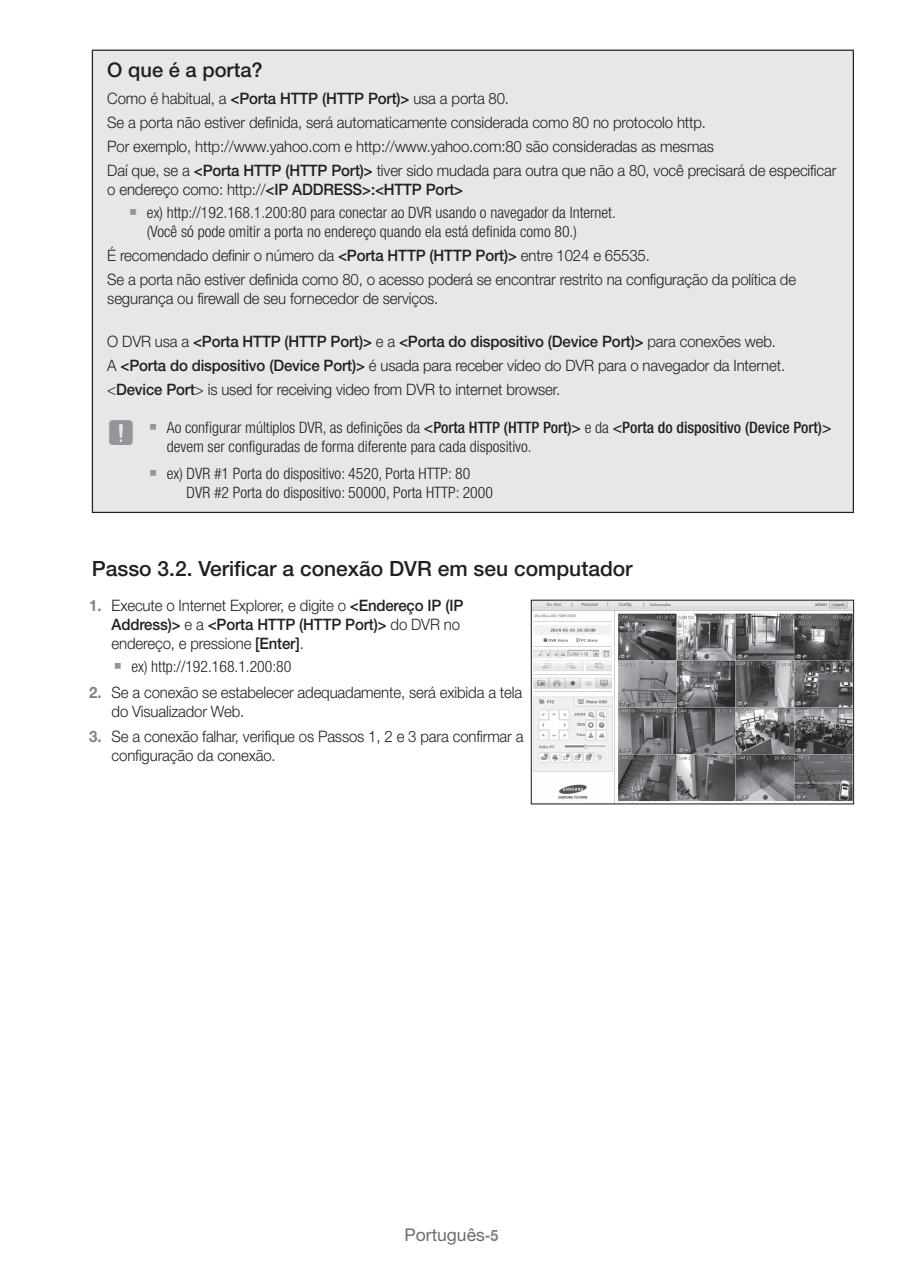
<style>
.page{position:relative;width:903px;height:1275px;background:#fff}
.page>*{position:absolute;margin:0;border:0;box-sizing:border-box;transform-origin:0 0}
.t1{font:500 21px "Helvetica Neue cp";color:#231f20}
.t2{font:500 20.12px "Helvetica Neue cp";color:#231f20}
.t3{font:17.5px "Helvetica Neue cp";color:#6c6d70}
.t4{font:300 15.75px/23.8px "Helvetica Neue cp";letter-spacing:-.01em;color:#231f20;scale:.95 1}
.t5{font:300 condensed 15.75px/18.9px "Helvetica Neue cp";color:#231f20}
.s1{font-weight:500}
.s2{font-stretch:normal}
.s3{font-weight:500;font-stretch:normal}
.s4{font-family:"SI Icon HR755";font-weight:400;font-stretch:normal;font-size:17.5px;color:#939598}
.s5{font-stretch:condensed}
.s6{font-family:"SIBD P1400";font-weight:400;font-stretch:normal;font-size:28px;color:#939598}
.s7{font-weight:700;color:#808285}
.s8{font-weight:700;font-size:15.75px;color:#808285}
</style>
<div class="page">
<div style="left:92px;top:50px;width:761px;height:462px;background:#e6e7e9"></div>
<hr style="left:92px;top:50px;width:762px;height:1px;background:#231f20">
<hr style="left:92px;top:51px;width:1px;height:461px;background:#231f20">
<hr style="left:853px;top:51px;width:1px;height:461px;background:#231f20">
<hr style="left:92px;top:512px;width:762px;height:1px;background:#231f20">
<img style="left:533px;top:602px;width:319px;height:200px">
<div style="left:531px;top:600px;width:323px;height:204px;border:1px solid #231f20"></div>
<p class="t2" style="left:107px;top:59px;width:157px">O que é a porta?</p>
<p class="t4" style="left:107px;top:87px;width:769px">Como é habitual, a <span class="s1">&lt;Porta HTTP (HTTP Port)&gt;</span> usa a porta 80.<br>Se a porta não estiver definida, será automaticamente considerada como 80 no protocolo http.<br>Por exemplo, http://www.yahoo.com e http://www.yahoo.com:80 são consideradas as mesmas<br>Daí que, se a <span class="s1">&lt;Porta HTTP (HTTP Port)&gt;</span> tiver sido mudada para outra que não a 80, você precisará de especificar</p>
<p class="t5" style="left:130px;top:177px;width:488px;line-height:23.8px;text-indent:-22px"><span class="s2">o endereço como: http://</span><span class="s3">&lt;IP ADDRESS&gt;:&lt;HTTP Port&gt;<br></span><span class="s4">`</span> ex) http://192.168.1.200:80 para conectar ao DVR usando o navegador da Internet.</p>
<p class="t4" style="left:107px;top:220px;width:727px;text-indent:40px"><span class="s5">(Você só pode omitir a porta no endereço quando ela está definida como 80.)<br></span>É recomendado definir o número da <span class="s1">&lt;Porta HTTP (HTTP Port)&gt;</span> entre 1024 e 65535.<br>Se a porta não estiver definida como 80, o acesso poderá se encontrar restrito na configuração da política de</p>
<p class="t4" style="left:107px;top:287px;width:350px">segurança ou firewall de seu fornecedor de serviços.</p>
<p class="t4" style="left:107px;top:329px;width:715px">O DVR usa a <span class="s1">&lt;Porta HTTP (HTTP Port)&gt;</span> e a <span class="s1">&lt;Porta do dispositivo (Device Port)&gt;</span> para conexões web.<br>A <span class="s1">&lt;Porta do dispositivo (Device Port)&gt;</span> é usada para receber vídeo do DVR para o navegador da Internet. &lt;<span class="s1">Device Port</span>&gt; is used for receiving video from DVR to internet browser.</p>
<p class="t5" style="left:167px;top:418px;width:666px;text-indent:-60px"><span class="s6">J</span> <span class="s4">`</span> Ao configurar múltiplos DVR, as definições da <span class="s1">&lt;Porta HTTP (HTTP Port)&gt;</span> e da <span class="s1">&lt;Porta do dispositivo (Device Port)&gt; </span>devem ser configuradas de forma diferente para cada dispositivo.</p>
<p class="t5" style="left:187px;top:464px;width:308px;text-indent:-37px"><span class="s4">`</span> ex) DVR #1 Porta do dispositivo: 4520, Porta HTTP: 80<br>DVR #2 Porta do dispositivo: 50000, Porta HTTP: 2000</p>
<h1 class="t1" style="left:92px;top:556px;width:542px">Passo 3.2. Verificar a conexão DVR em seu computador</h1>
<p class="t4" style="left:112px;top:596px;width:372px;line-height:18.9px;text-indent:-22px"><span class="s7">1.</span> Execute o Internet Explorer, e digite o <span class="s1">&lt;Endereço IP (IP<br>Address)&gt;</span> e a <span class="s1">&lt;Porta HTTP (HTTP Port)&gt;</span> do DVR no endereço, e pressione <span class="s1">[Enter]</span>.</p>
<p class="t5" style="left:114px;top:657px;width:179px"><span class="s4">`</span> ex) http://192.168.1.200:80</p>
<p class="t4" style="left:112px;top:683px;width:434px;line-height:18.9px;text-indent:-22px"><span class="s7">2.</span> Se a conexão se estabelecer adequadamente, será exibida a tela do Visualizador Web.</p>
<p class="t4" style="left:112px;top:727px;width:435px;line-height:18.9px;text-indent:-22px"><span class="s7">3.</span> Se a conexão falhar, verifique os Passos 1, 2 e 3 para confirmar a configuração da conexão.</p>
<p class="t3" style="left:404px;top:1225px;width:96px">Português<span class="s8">-5</span></p>
</div>
